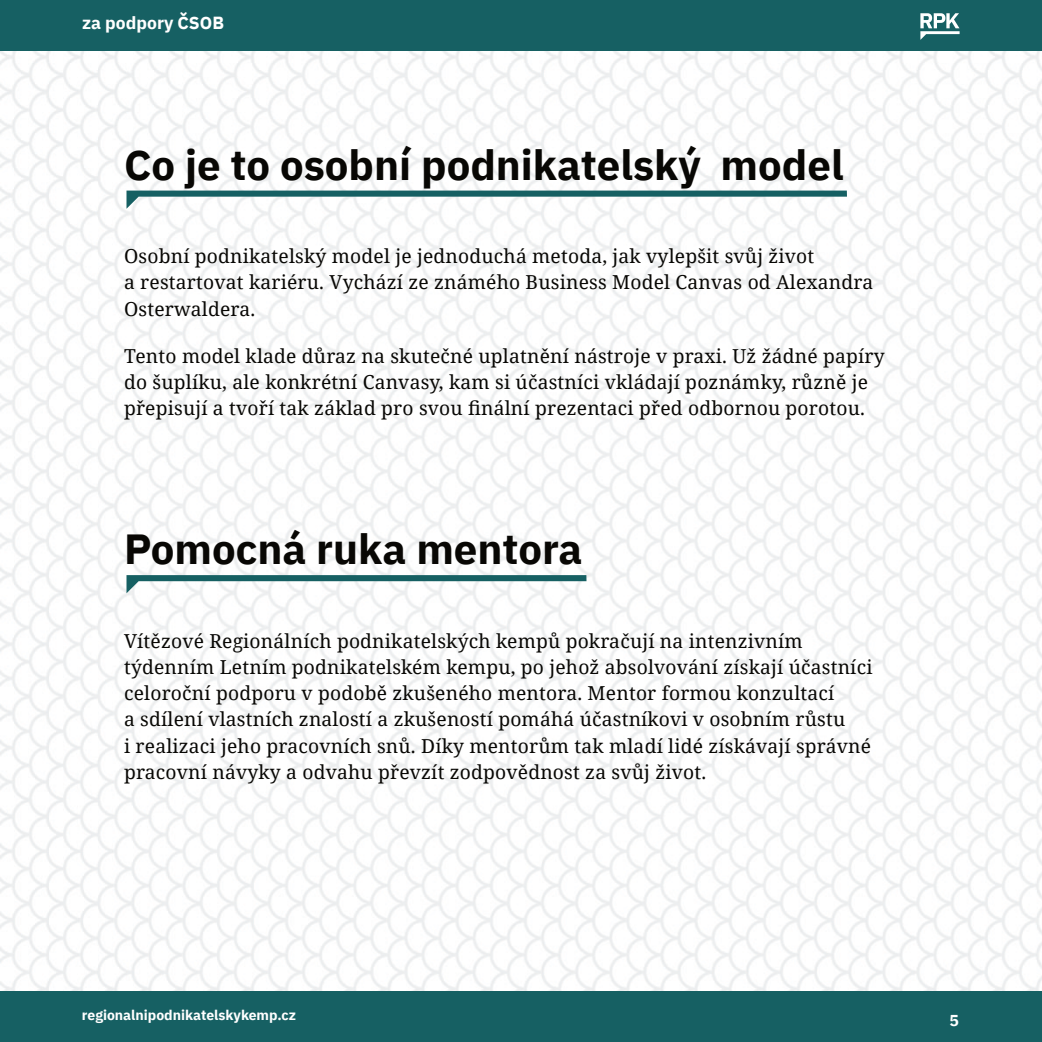
<style>
.page{position:relative;width:1042px;height:1042px;background:#fff}
.page>*{position:absolute;margin:0;border:0;box-sizing:border-box;transform-origin:0 0}
.t1{font:700 42px "IBM Plex Sans";color:#080704}
.t2{font:19.25px/26.2px "Noto Serif";letter-spacing:.01em;color:#080704}
.t3{font:700 17.5px "IBM Plex Sans";color:#fff}
.t4{font:700 15.75px "IBM Plex Sans";color:#fff}
.t5{font:700 14px "IBM Plex Sans";color:#fff}
</style>
<div class="page">
<div style="left:0;top:0;width:1042px;height:51px;background:#166063"></div>
<div style="left:0;top:991px;width:1042px;height:51px;background:#166063"></div>
<svg style="left:920px;top:13px;width:39px;height:27px"></svg>
<svg style="left:126px;top:191px;width:721px;height:18px"></svg>
<svg style="left:126px;top:575px;width:460px;height:18px"></svg>
<p class="t3" style="left:82px;top:15px;width:143px">za podpory ČSOB</p>
<h1 class="t1" style="left:124px;top:147px;width:721px">Co je to osobní podnikatelský model</h1>
<p class="t2" style="left:124px;top:242px;width:751px">Osobní podnikatelský model je jednoduchá metoda, jak vylepšit svůj život<br>a restartovat kariéru. Vychází ze známého Business Model Canvas od Alexandra<br>Osterwaldera.</p>
<p class="t2" style="left:124px;top:342px;width:762px">Tento model klade důraz na skutečné uplatnění nástroje v praxi. Už žádné papíry do šuplíku, ale konkrétní Canvasy, kam si účastníci vkládají poznámky, různě je přepisují a tvoří tak základ pro svou finální prezentaci před odbornou porotou.</p>
<h1 class="t1" style="left:124px;top:532px;width:460px">Pomocná ruka mentora</h1>
<p class="t2" style="left:124px;top:627px;width:750px">Vítězové Regionálních podnikatelských kempů pokračují na intenzivním týdenním Letním podnikatelském kempu, po jehož absolvování získají účastníci celoroční podporu v podobě zkušeného mentora. Mentor formou konzultací<br>a sdílení vlastních znalostí a zkušeností pomáhá účastníkovi v osobním růstu<br>i realizaci jeho pracovních snů. Díky mentorům tak mladí lidé získávají správné pracovní návyky a odvahu převzít zodpovědnost za svůj život.</p>
<p class="t5" style="left:82px;top:1009px;width:216px">regionalnipodnikatelskykemp.cz</p>
<p class="t4" style="left:949px;top:1014px;width:11px">5</p>
</div>
